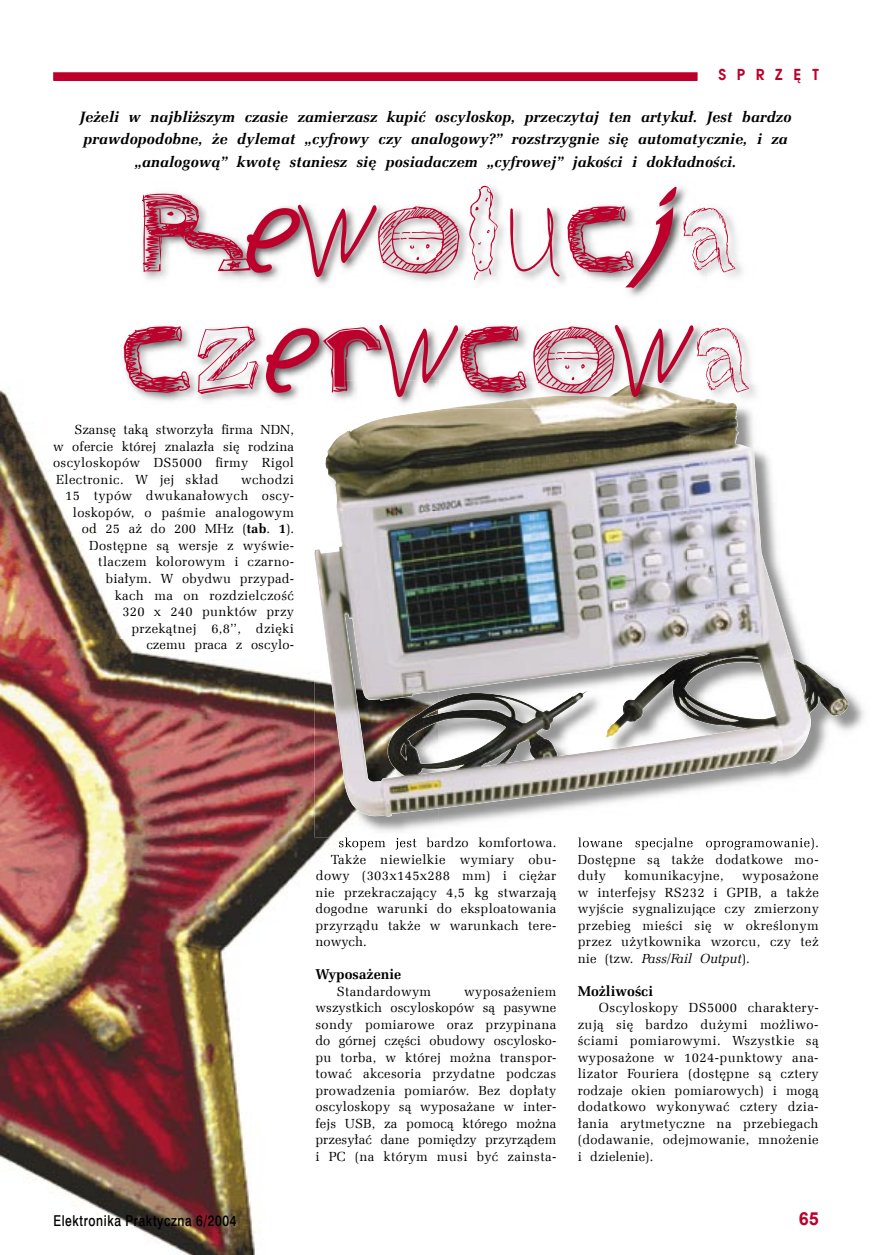
<style>
.page{position:relative;width:872px;height:1255px;background:#fff}
.page>*{position:absolute;margin:0;border:0;box-sizing:border-box;transform-origin:0 0}
.t1{font:108px/120px "Beer Stream Lite PL";letter-spacing:.005em;color:#bd002b}
.t2{font:700 18px "Arial";color:#bd002b}
.t3{font:italic 700 15px/22.5px "Zapf Ellipt EU";letter-spacing:.005em;color:#000;text-align:center}
.t4{font:15px "Swis 721 Md EU";letter-spacing:.05em;color:#000;scale:.8 1}
.t5{font:700 15px "Avalon";color:#bd002b}
.t6{font:700 14.25px "Zapf Ellipt EU";color:#000}
.t7{font:13.2px/16.5px "Zapf Ellipt EU";letter-spacing:.025em;color:#000;text-align:justify}
.s1{font-weight:700}
.s2{font-style:italic}
</style>
<div class="page">
<div style="left:54px;top:73px;width:643px;height:7px;background:#bd002b"></div>
<hr style="left:54px;top:79px;width:643px;height:2px;background:#bd002b">
<hr style="left:54px;top:72px;width:643px;height:2px;background:#bd002b">
<img style="left:0;top:390px;width:332px;height:864px">
<img style="left:339px;top:837px;width:99px;height:13px">
<svg style="left:578px;top:837px;width:240px;height:13px"></svg>
<img style="left:438px;top:692px;width:426px;height:134px">
<img style="left:315px;top:816px;width:123px;height:21px">
<img style="left:314px;top:408px;width:481px;height:408px">
<img style="left:794px;top:612px;width:54px;height:154px">
<img style="left:119px;top:187px;width:637px;height:221px">
<img style="left:447px;top:382px;width:290px;height:26px">
<p class="t5" style="left:718px;top:65px;width:102px">S P R Z Ę T</p>
<p class="t3" style="left:80px;top:106px;width:713px">Jeżeli w najbliższym czasie zamierzasz kupić oscyloskop, przeczytaj ten artykuł. Jest bardzo prawdopodobne, że dylemat „cyfrowy czy analogowy?” rozstrzygnie się automatycznie, i za „analogową” kwotę staniesz się posiadaczem „cyfrowej” jakości i dokładności.</p>
<h1 class="t1" style="left:120px;top:179px;width:634px">Rewolucja czerwcowa</h1>
<p class="t7" style="left:53px;top:422px;width:242px;text-indent:21px">Szansę taką stworzyła firma NDN, w ofercie której znalazła się rodzina oscyloskopów DS5000 firmy Rigol Electronic. W jej skład</p>
<p class="t7" style="left:65px;top:471px;width:230px;text-align:right">wchodzi<br>15 typów dwukanałowych oscy&shy;loskopów, o paśmie analogowym od 25 aż do 200 MHz (<span class="s1">tab</span>. <span class="s1">1</span>).<br>Dostępne są wersje z wyświe&shy;tlaczem kolorowym i czarno&shy;białym. W obydwu przypad-<br>kach ma on rozdzielczość<br>320 x 240 punktów przy przekątnej 6,8’’, dzięki<br>czemu praca z oscylo-</p>
<p class="t4" style="left:53px;top:1211px;width:230px">Elektronika Praktyczna 6/2004</p>
<p class="t7" style="left:338px;top:834px;width:219px">skopem jest bardzo komfortowa.</p>
<p class="t7" style="left:331px;top:851px;width:227px">Także niewielkie wymiary obu-</p>
<p class="t7" style="left:316px;top:867px;width:242px">dowy (303x145x288 mm) i ciężar</p>
<p class="t7" style="left:315px;top:884px;width:242px">nie przekraczający 4,5 kg stwarzają</p>
<p class="t7" style="left:315px;top:900px;width:242px">dogodne warunki do eksploatowania</p>
<p class="t7" style="left:315px;top:917px;width:242px">przyrządu także w warunkach tere-</p>
<p class="t7" style="left:315px;top:933px;width:53px">nowych.</p>
<p class="t6" style="left:315px;top:965px;width:87px">Wyposażenie</p>
<p class="t7" style="left:337px;top:983px;width:96px">Standardowym</p>
<p class="t7" style="left:315px;top:983px;width:243px;text-indent:149px">wyposażeniem wszystkich oscyloskopów są pasywne sondy pomiarowe oraz przypinana do górnej części obudowy oscylosko&shy;pu torba, w której można transpor&shy;tować akcesoria przydatne podczas prowadzenia pomiarów. Bez dopłaty oscyloskopy są wyposażane w inter&shy;fejs USB, za pomocą którego można przesyłać dane pomiędzy przyrządem i PC (na którym musi być zainsta-</p>
<p class="t7" style="left:578px;top:851px;width:242px">Dostępne są także dodatkowe mo&shy;duły</p>
<p class="t7" style="left:624px;top:867px;width:101px">komunikacyjne,</p>
<p class="t7" style="left:578px;top:867px;width:243px;text-indent:164px">wyposażone w interfejsy RS232 i GPIB, a także wyjście sygnalizujące czy zmierzony przebieg mieści się w określonym przez użytkownika wzorcu, czy też nie (tzw. <span class="s2">Pass</span>/<span class="s2">Fail Output</span>).</p>
<p class="t6" style="left:578px;top:981px;width:77px">Możliwości</p>
<p class="t7" style="left:578px;top:999px;width:242px;text-indent:21px">Oscyloskopy DS5000 charaktery&shy;zują się bardzo dużymi możliwo&shy;ściami pomiarowymi. Wszystkie są wyposażone w 1024-punktowy ana&shy;lizator Fouriera (dostępne są cztery rodzaje okien pomiarowych) i mogą dodatkowo wykonywać cztery dzia&shy;łania arytmetyczne na przebiegach (dodawanie, odejmowanie, mnożenie i dzielenie).</p>
<h2 class="t2" style="left:798px;top:1206px;width:22px">65</h2>
</div>
